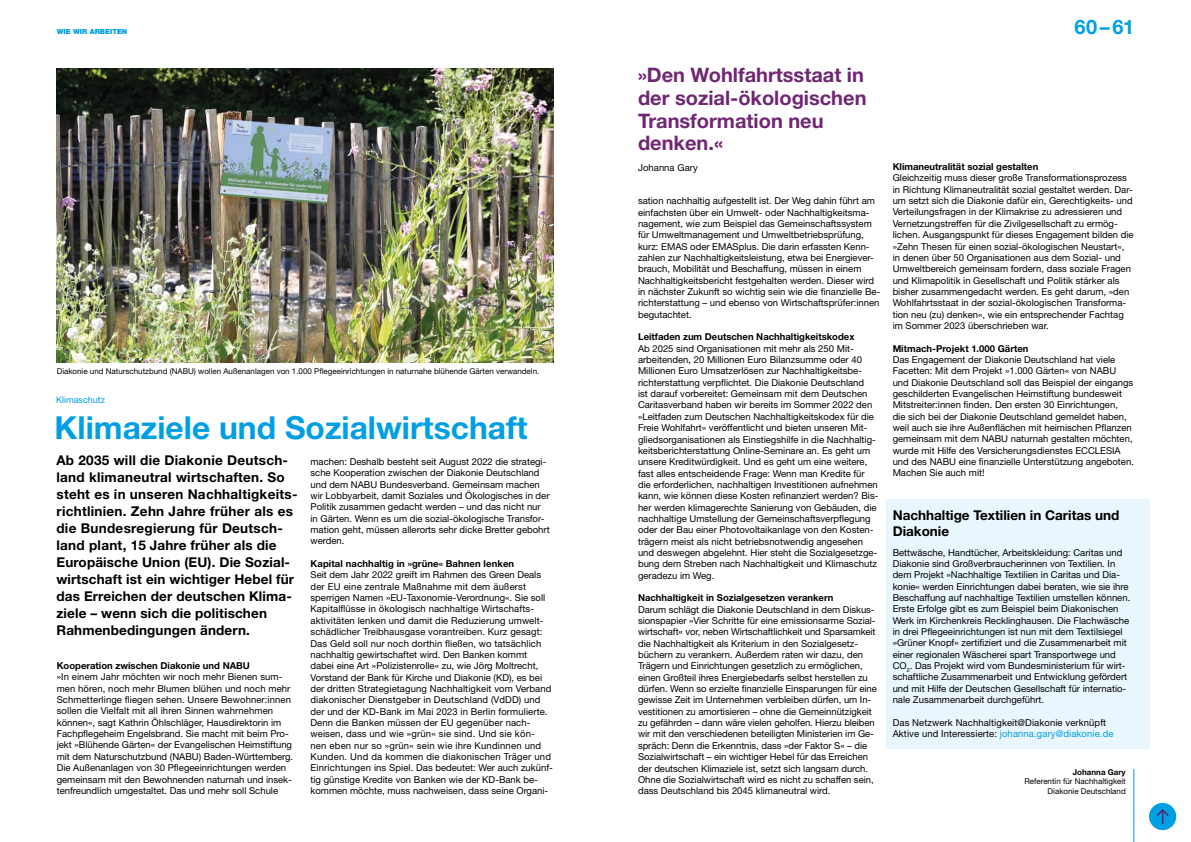
<style>
.page{position:relative;width:1191px;height:842px;background:#fff}
.page>*{position:absolute;margin:0;border:0;box-sizing:border-box;transform-origin:0 0}
.t1{font:700 31.8px "Helvetica Neue LT Pro";color:#009fe3}
.t2{font:700 20px/22.7px "Helvetica Neue LT Pro";color:#702673}
.t3{font:700 20px "Helvetica Neue LT Pro";color:#009fe3}
.t4{font:700 13.5px/17px "Helvetica Neue LT Pro";letter-spacing:.01em;color:#000}
.t5{font:9.5px/11.3px "Helvetica Neue LT Pro";color:#000}
.t6{font:700 9.5px "Helvetica Neue LT Pro";color:#000}
.t7{font:9px "Helvetica Neue LT Pro";color:#009fe3}
.t8{font:8px/9.6px "Helvetica Neue LT Pro";color:#000;text-align:right}
.t9{font:700 8px "Helvetica Neue LT Pro";color:#000}
.t10{font:900 7px "Helvetica Neue LT Pro";color:#009fe3}
.s1{color:#009fe3}
</style>
<div class="page">
<div style="left:1149px;top:803px;width:27px;height:27px;background:#009fe3;border-radius:50%"></div>
<svg style="left:1156px;top:809px;width:12px;height:15px"></svg>
<hr style="left:1133px;top:769px;width:1px;height:73px;background:#009fe3">
<div style="left:886px;top:499px;width:263px;height:249px;background:#eaf6fe"></div>
<img style="left:57px;top:68px;width:496px;height:295px">
<p class="t10" style="left:57px;top:27px;width:72px">WIE WIR ARBEITEN</p>
<p class="t8" style="left:57px;top:366px;width:484px">Diakonie und Naturschutzbund (NABU) wollen Außenanlagen von 1.000 Pflegeeinrichtungen in naturnahe blühende Gärten verwandeln.</p>
<p class="t7" style="left:56px;top:395px;width:51px">Klimaschutz</p>
<h1 class="t1" style="left:55px;top:408px;width:475px">Klimaziele und Sozialwirtschaft</h1>
<p class="t4" style="left:56px;top:451px;width:242px">Ab 2035 will die Diakonie Deutsch&shy;land klimaneutral wirtschaften. So steht es in unseren Nachhaltigkeits&shy;richtlinien. Zehn Jahre früher als es die Bundesregierung für Deutsch&shy;land plant, 15 Jahre früher als die Europäische Union (EU). Die Sozial&shy;wirtschaft ist ein wichtiger Hebel für das Erreichen der deutschen Klima&shy;ziele – wenn sich die politischen Rahmenbedingungen ändern.</p>
<p class="t5" style="left:310px;top:456px;width:241px">machen: Deshalb besteht seit August 2022 die strategi&shy;sche Kooperation zwischen der Diakonie Deutschland und dem NABU Bundesverband. Gemeinsam machen wir Lobbyarbeit, damit Soziales und Ökologisches in der Politik zusammen gedacht werden – und das nicht nur in Gärten. Wenn es um die sozial-ökologische Transfor&shy;mation geht, müssen allerorts sehr dicke Bretter gebohrt werden.</p>
<p class="t6" style="left:310px;top:558px;width:205px">Kapital nachhaltig in »grüne« Bahnen lenken</p>
<p class="t5" style="left:310px;top:569px;width:244px">Seit dem Jahr 2022 greift im Rahmen des Green Deals der EU eine zentrale Maßnahme mit dem äußerst sperrigen Namen »EU-Taxonomie-Verordnung«. Sie soll Kapitalflüsse in ökologisch nachhaltige Wirtschafts&shy;aktivitäten lenken und damit die Reduzierung umwelt&shy;schädlicher Treibhausgase vorantreiben. Kurz gesagt:<br>Das Geld soll nur noch dorthin fließen, wo tatsächlich nachhaltig gewirtschaftet wird. Den Banken kommt dabei eine Art »Polizistenrolle« zu, wie Jörg Moltrecht, Vorstand der Bank für Kirche und Diakonie (KD), es bei der dritten Strategietagung Nachhaltigkeit vom Verband diakonischer Dienstgeber in Deutschland (VdDD) und der und der KD-Bank im Mai 2023 in Berlin formulierte.<br>Denn die Banken müssen der EU gegenüber nach&shy;weisen, dass und wie »grün« sie sind. Und sie kön&shy;nen eben nur so »grün« sein wie ihre Kundinnen und Kunden. Und da kommen die diakonischen Träger und Einrichtungen ins Spiel. Das bedeutet: Wer auch zukünf&shy;tig günstige Kredite von Banken wie der KD-Bank be&shy;kommen möchte, muss nachweisen, dass seine Organi-</p>
<p class="t6" style="left:57px;top:660px;width:195px">Kooperation zwischen Diakonie und NABU</p>
<p class="t5" style="left:57px;top:671px;width:238px">»In einem Jahr möchten wir noch mehr Bienen sum&shy;men hören, noch mehr Blumen blühen und noch mehr Schmetterlinge fliegen sehen. Unsere Bewohner:innen sollen die Vielfalt mit all ihren Sinnen wahrnehmen können«, sagt Kathrin Öhlschläger, Hausdirektorin im Fachpflegeheim Engelsbrand. Sie macht mit beim Pro&shy;jekt »Blühende Gärten« der Evangelischen Heimstiftung mit dem Naturschutzbund (NABU) Baden-Württemberg.<br>Die Außenanlagen von 30 Pflegeeinrichtungen werden gemeinsam mit den Bewohnenden naturnah und insek&shy;tenfreundlich umgestaltet. Das und mehr soll Schule</p>
<h2 class="t3" style="left:1074px;top:15px;width:61px">60–61</h2>
<h2 class="t2" style="left:638px;top:63px;width:230px">»Den Wohlfahrtsstaat in der sozial-ökologischen<br>Transformation neu denken.«</h2>
<p class="t5" style="left:638px;top:162px;width:61px">Johanna Gary</p>
<p class="t5" style="left:638px;top:195px;width:244px">sation nachhaltig aufgestellt ist. Der Weg dahin führt am einfachsten über ein Umwelt- oder Nachhaltigkeitsma&shy;nagement, wie zum Beispiel das Gemeinschaftssystem für Umweltmanagement und Umweltbetriebsprüfung, kurz: EMAS oder EMASplus. Die darin erfassten Kenn&shy;zahlen zur Nachhaltigkeitsleistung, etwa bei Energiever&shy;brauch, Mobilität und Beschaffung, müssen in einem Nachhaltigkeitsbericht festgehalten werden. Dieser wird in nächster Zukunft so wichtig sein wie die finanzielle Be&shy;richterstattung – und ebenso von Wirtschaftsprüfer:innen begutachtet.</p>
<p class="t6" style="left:638px;top:331px;width:218px">Leitfaden zum Deutschen Nachhaltigkeitskodex</p>
<p class="t5" style="left:638px;top:342px;width:242px">Ab 2025 sind Organisationen mit mehr als 250 Mit&shy;arbeitenden, 20 Millionen Euro Bilanzsumme oder 40<br>Millionen Euro Umsatzerlösen zur Nachhaltigkeitsbe&shy;richterstattung verpflichtet. Die Diakonie Deutschland<br>ist darauf vorbereitet: Gemeinsam mit dem Deutschen Caritasverband haben wir bereits im Sommer 2022 den »Leitfaden zum Deutschen Nachhaltigkeitskodex für die Freie Wohlfahrt« veröffentlicht und bieten unseren Mit&shy;gliedsorganisationen als Einstiegshilfe in die Nachhaltig&shy;keitsberichterstattung Online-Seminare an. Es geht um unsere Kreditwürdigkeit. Und es geht um eine weitere, fast alles entscheidende Frage: Wenn man Kredite für die erforderlichen, nachhaltigen Investitionen aufnehmen kann, wie können diese Kosten refinanziert werden? Bis&shy;her werden klimagerechte Sanierung von Gebäuden, die nachhaltige Umstellung der Gemeinschaftsverpflegung oder der Bau einer Photovoltaikanlage von den Kosten&shy;trägern meist als nicht betriebsnotwendig angesehen und deswegen abgelehnt. Hier steht die Sozialgesetzge&shy;bung dem Streben nach Nachhaltigkeit und Klimaschutz geradezu im Weg.</p>
<p class="t6" style="left:638px;top:592px;width:197px">Nachhaltigkeit in Sozialgesetzen verankern</p>
<p class="t5" style="left:638px;top:603px;width:240px">Darum schlägt die Diakonie Deutschland in dem Diskus&shy;sionspapier »Vier Schritte für eine emissionsarme Sozial&shy;wirtschaft« vor, neben Wirtschaftlichkeit und Sparsamkeit die Nachhaltigkeit als Kriterium in den Sozialgesetz&shy;büchern zu verankern. Außerdem raten wir dazu, den Trägern und Einrichtungen gesetzlich zu ermöglichen, einen Großteil ihres Energiebedarfs selbst herstellen zu dürfen. Wenn so erzielte finanzielle Einsparungen für eine gewisse Zeit im Unternehmen verbleiben dürfen, um In&shy;vestitionen zu amortisieren – ohne die Gemeinnützigkeit zu gefährden – dann wäre vielen geholfen. Hierzu bleiben wir mit den verschiedenen beteiligten Ministerien im Ge&shy;spräch: Denn die Erkenntnis, dass »der Faktor S« – die Sozialwirtschaft – ein wichtiger Hebel für das Erreichen der deutschen Klimaziele ist, setzt sich langsam durch.<br>Ohne die Sozialwirtschaft wird es nicht zu schaffen sein, dass Deutschland bis 2045 klimaneutral wird.</p>
<p class="t6" style="left:892px;top:161px;width:147px">Klimaneutralität sozial gestalten</p>
<p class="t5" style="left:892px;top:172px;width:242px">Gleichzeitig muss dieser große Transformationsprozess in Richtung Klimaneutralität sozial gestaltet werden. Dar&shy;um setzt sich die Diakonie dafür ein, Gerechtigkeits- und Verteilungsfragen in der Klimakrise zu adressieren und Vernetzungstreffen für die Zivilgesellschaft zu ermög&shy;lichen. Ausgangspunkt für dieses Engagement bilden die »Zehn Thesen für einen sozial-ökologischen Neustart«, in denen über 50 Organisationen aus dem Sozial- und Umweltbereich gemeinsam fordern, dass soziale Fragen und Klimapolitik in Gesellschaft und Politik stärker als bisher zusammengedacht werden. Es geht darum, »den Wohlfahrtsstaat in der sozial-ökologischen Transforma&shy;tion neu (zu) denken«, wie ein entsprechender Fachtag im Sommer 2023 überschrieben war.</p>
<p class="t6" style="left:892px;top:342px;width:137px">Mitmach-Projekt 1.000 Gärten</p>
<p class="t5" style="left:892px;top:354px;width:243px">Das Engagement der Diakonie Deutschland hat viele Facetten: Mit dem Projekt »1.000 Gärten« von NABU und Diakonie Deutschland soll das Beispiel der eingangs geschilderten Evangelischen Heimstiftung bundesweit Mitstreiter:innen finden. Den ersten 30 Einrichtungen,<br>die sich bei der Diakonie Deutschland gemeldet haben, weil auch sie ihre Außenflächen mit heimischen Pflanzen gemeinsam mit dem NABU naturnah gestalten möchten, wurde mit Hilfe des Versicherungsdienstes ECCLESIA und des NABU eine finanzielle Unterstützung angeboten.<br>Machen Sie auch mit!</p>
<h3 class="t4" style="left:892px;top:507px;width:228px;line-height:16.2px">Nachhaltige Textilien in Caritas und<br>Diakonie</h3>
<p class="t5" style="left:892px;top:546px;width:239px">Bettwäsche, Handtücher, Arbeitskleidung: Caritas und Diakonie sind Großverbraucherinnen von Textilien. In dem Projekt »Nachhaltige Textilien in Caritas und Dia&shy;konie« werden Einrichtungen dabei beraten, wie sie ihre Beschaffung auf nachhaltige Textilien umstellen können.<br>Erste Erfolge gibt es zum Beispiel beim Diakonischen Werk im Kirchenkreis Recklinghausen. Die Flachwäsche in drei Pflegeeinrichtungen ist nun mit dem Textilsiegel »Grüner Knopf« zertifiziert und die Zusammenarbeit mit einer regionalen Wäscherei spart Transportwege und CO<sub>2</sub>. Das Projekt wird vom Bundesministerium für wirt&shy;schaftliche Zusammenarbeit und Entwicklung gefördert und mit Hilfe der Deutschen Gesellschaft für internatio&shy;nale Zusammenarbeit durchgeführt.</p>
<p class="t5" style="left:892px;top:716px;width:222px">Das Netzwerk Nachhaltigkeit@Diakonie verknüpft<br>Aktive und Interessierte: <span class="s1">johanna.gary@diakonie.de</span></p>
<p class="t9" style="left:1072px;top:767px;width:54px">Johanna Gary</p>
<p class="t8" style="left:1024px;top:776px;width:103px">Referentin für Nachhaltigkeit<br>Diakonie Deutschland</p>
</div>
